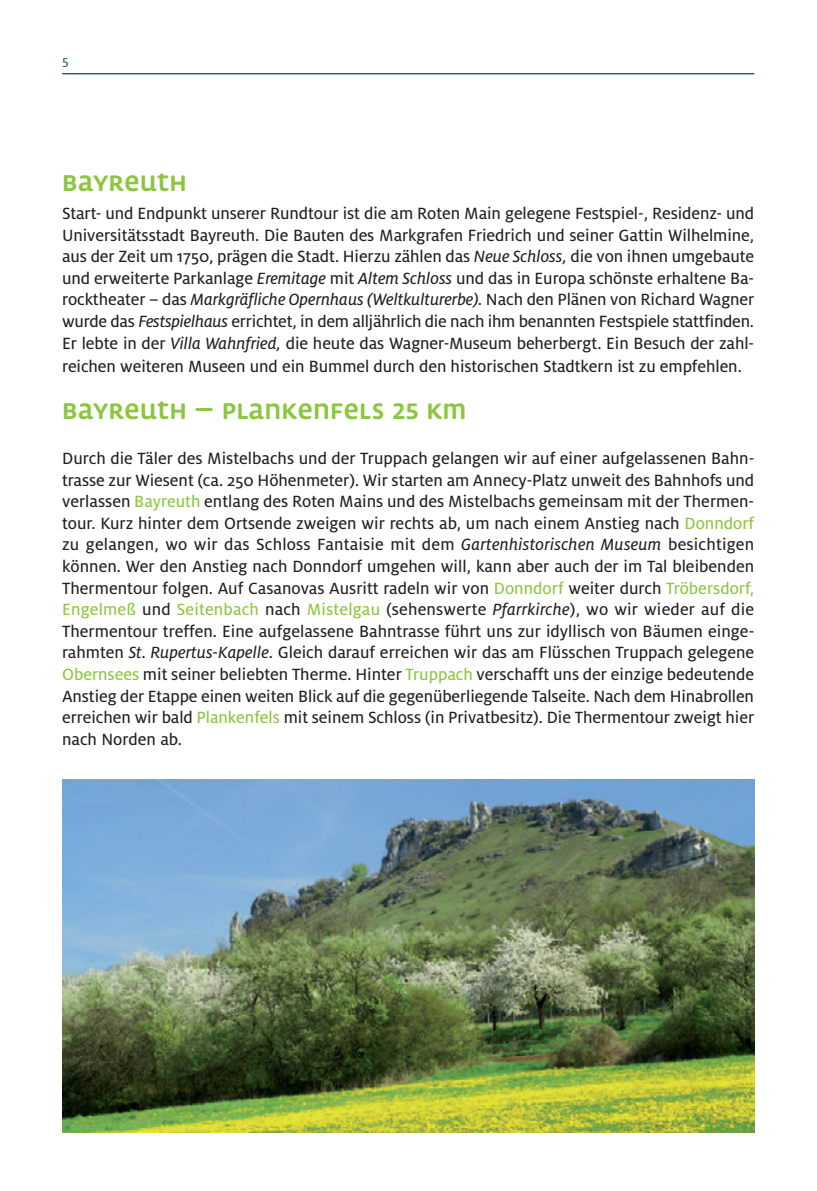
<style>
.page{position:relative;width:817px;height:1191px;background:#fff}
.page>*{position:absolute;margin:0;border:0;box-sizing:border-box;transform-origin:0 0}
.t1{font:24px "Oberfranken Headline";color:#8bc63e}
.t2{font:18px/21.6px "Milo OT Text";letter-spacing:-.005em;color:#231f20;text-align:justify}
.t3{font:14px "Milo OT Text";color:#255a6e}
.s1{font-family:"Milo OT Text Ita"}
.s2{color:#8bc63e}
</style>
<div class="page">
<hr style="left:62px;top:73px;width:692px;height:1px;background:#255a6e">
<img style="left:62px;top:779px;width:692px;height:353px">
<p class="t3" style="left:62px;top:56px;width:8px">5</p>
<h1 class="t1" style="left:62px;top:176px;width:126px">BAYREUTH</h1>
<p class="t2" style="left:62px;top:203px;width:693px">Start- und Endpunkt unserer Rundtour ist die am Roten Main gelegene Festspiel-, Residenz- und Universitätsstadt Bayreuth. Die Bauten des Markgrafen Friedrich und seiner Gattin Wilhelmine, aus der Zeit um 1750, prägen die Stadt. Hierzu zählen das <span class="s1">Neue Schloss,</span> die von ihnen umgebaute und erweiterte Parkanlage <span class="s1">Eremitage</span> mit <span class="s1">Altem Schloss</span> und das in Europa schönste erhaltene Ba&shy;rocktheater – das <span class="s1">Markgräfliche Opernhaus (Weltkulturerbe).</span> Nach den Plänen von Richard Wagner wurde das <span class="s1">Festspielhaus</span> errichtet, in dem alljährlich die nach ihm benannten Festspiele stattfinden.<br>Er lebte in der <span class="s1">Villa Wahnfried,</span> die heute das Wagner-Museum beherbergt. Ein Besuch der zahl&shy;reichen weiteren Museen und ein Bummel durch den historischen Stadtkern ist zu empfehlen.</p>
<h1 class="t1" style="left:62px;top:404px;width:406px">BAYREUTH – PLANKENFELS 25 KM</h1>
<p class="t2" style="left:62px;top:448px;width:693px">Durch die Täler des Mistelbachs und der Truppach gelangen wir auf einer aufgelassenen Bahn&shy;trasse zur Wiesent (ca. 250 Höhenmeter). Wir starten am Annecy-Platz unweit des Bahnhofs und verlassen <span class="s2">Bayreuth</span> entlang des Roten Mains und des Mistelbachs gemeinsam mit der Thermen&shy;tour. Kurz hinter dem Ortsende zweigen wir rechts ab, um nach einem Anstieg nach <span class="s2">Donndorf </span>zu gelangen, wo wir das Schloss Fantaisie mit dem <span class="s1">Gartenhistorischen Museum</span> besichtigen können. Wer den Anstieg nach Donndorf umgehen will, kann aber auch der im Tal bleibenden Thermentour folgen. Auf Casanovas Ausritt radeln wir von <span class="s2">Donndorf</span> weiter durch <span class="s2">Tröbersdorf, Engelmeß</span> und <span class="s2">Seitenbach</span> nach <span class="s2">Mistelgau</span> (sehenswerte <span class="s1">Pfarrkirche</span>), wo wir wieder auf die Thermentour treffen. Eine aufgelassene Bahntrasse führt uns zur idyllisch von Bäumen einge&shy;rahmten <span class="s1">St. Rupertus-Kapelle</span>. Gleich darauf erreichen wir das am Flüsschen Truppach gelegene <span class="s2">Obernsees</span> mit seiner beliebten Therme. Hinter <span class="s2">Truppach</span> verschafft uns der einzige bedeutende Anstieg der Etappe einen weiten Blick auf die gegenüberliegende Talseite. Nach dem Hinabrollen erreichen wir bald <span class="s2">Plankenfels</span> mit seinem Schloss (in Privatbesitz). Die Thermentour zweigt hier nach Norden ab.</p>
</div>
